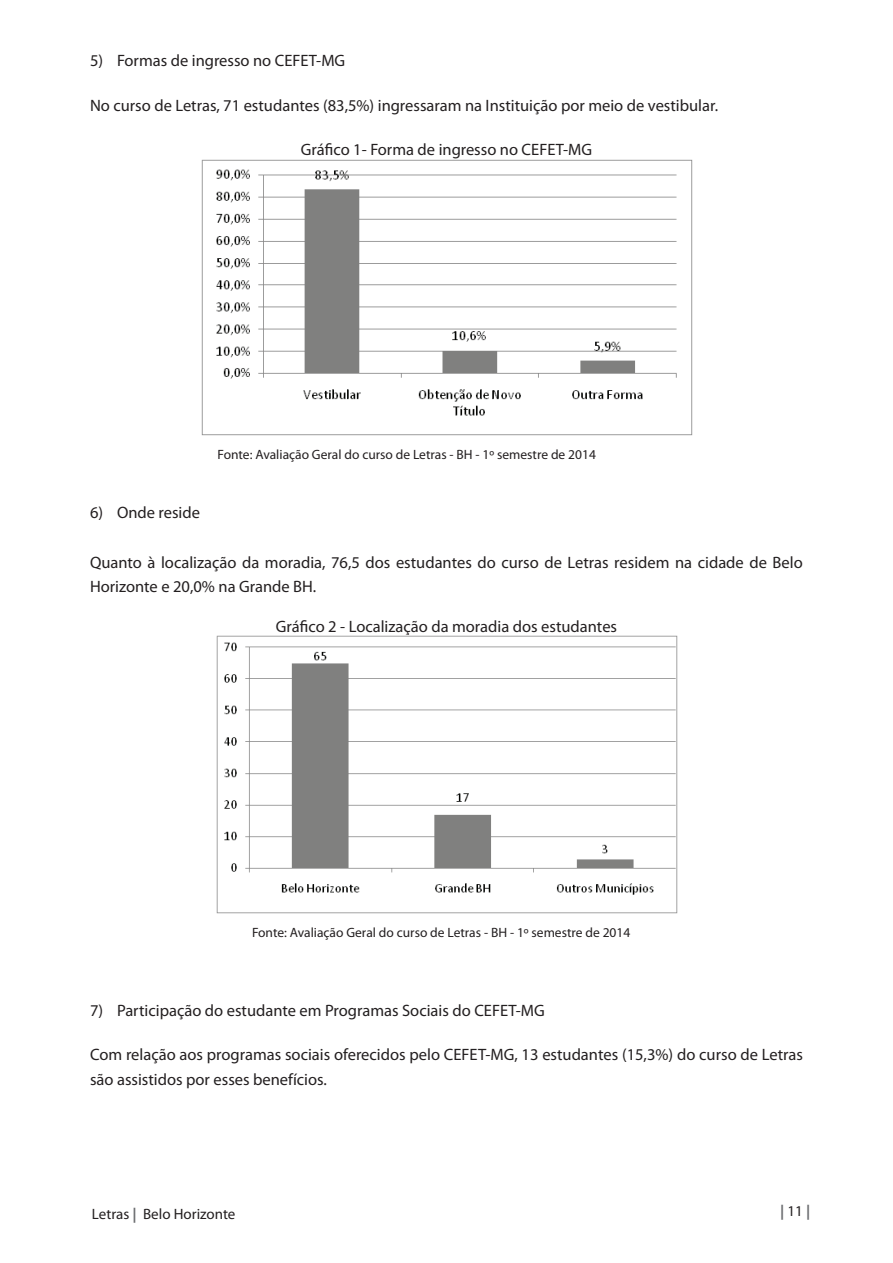
<style>
.page{position:relative;width:893px;height:1263px;background:#fff}
.page>*{position:absolute;margin:0;border:0;box-sizing:border-box;transform-origin:0 0}
.t1{font:16.5px/24.8px "Myriad Pro";color:#231f20}
.t2{font:15px "Myriad Pro";color:#231f20}
.t3{font:700 15px "Myriad Pro";color:#6c6d70}
.t4{font:13.5px "Myriad Pro";color:#231f20}
.s1{font-weight:700;color:#6c6d70}
.s2{font-weight:400;color:#231f20}
</style>
<div class="page">
<img style="left:201px;top:160px;width:492px;height:276px">
<img style="left:217px;top:636px;width:460px;height:278px">
<p class="t1" style="left:90px;top:48px;width:257px">5) Formas de ingresso no CEFET-MG</p>
<p class="t1" style="left:90px;top:93px;width:630px">No curso de Letras, 71 estudantes (83,5%) ingressaram na Instituição por meio de vestibular.</p>
<p class="t1" style="left:301px;top:137px;width:293px">Gráfico 1- Forma de ingresso no CEFET-MG</p>
<p class="t4" style="left:218px;top:446px;width:380px">Fonte: Avaliação Geral do curso de Letras - BH - 1º semestre de 2014</p>
<p class="t1" style="left:90px;top:500px;width:112px">6) Onde reside</p>
<p class="t1" style="left:90px;top:549px;width:714px">Quanto à localização da moradia, 76,5 dos estudantes do curso de Letras residem na cidade de Belo<br>Horizonte e 20,0% na Grande BH.</p>
<p class="t1" style="left:276px;top:614px;width:343px">Gráfico 2 - Localização da moradia dos estudantes</p>
<p class="t4" style="left:252px;top:924px;width:380px">Fonte: Avaliação Geral do curso de Letras - BH - 1º semestre de 2014</p>
<p class="t1" style="left:90px;top:998px;width:456px">7) Participação do estudante em Programas Sociais do CEFET-MG</p>
<p class="t1" style="left:90px;top:1042px;width:714px">Com relação aos programas sociais oferecidos pelo CEFET-MG, 13 estudantes (15,3%) do curso de Letras são assistidos por esses benefícios.</p>
<p class="t2" style="left:92px;top:1204px;width:145px">Letras <span class="s1">|</span> Belo Horizonte</p>
<p class="t3" style="left:780px;top:1201px;width:32px">| <span class="s2">11</span> |</p>
</div>
